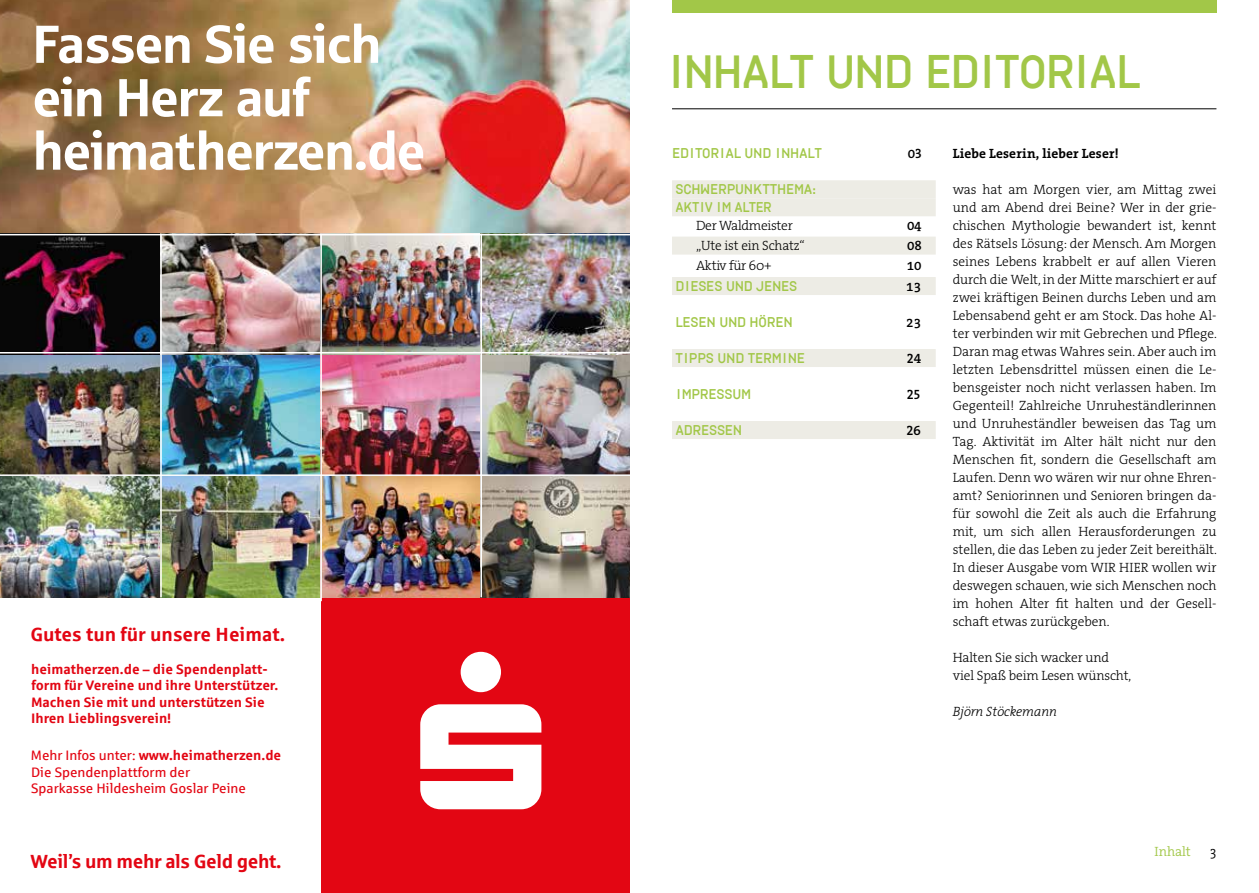
<style>
.page{position:relative;width:1259px;height:893px;background:#fff}
.page>*{position:absolute;margin:0;border:0;box-sizing:border-box;transform-origin:0 0}
.t1{font:53.4px/53.4px "Sparkasse Head";color:#fff}
.t2{font:500 45px "Uberform";letter-spacing:-.025em;color:#a2c748}
.t3{font:700 19.05px "Sparkasse Rg";letter-spacing:-.015em;color:#e30613}
.t4{font:700 13.8px/16.5px "Sparkasse Rg";color:#e30613}
.t5{font:13.8px/16.5px "Sparkasse Rg";color:#e30613}
.t6{font:13.5px/18px "The Serif HP3 Lig";letter-spacing:-.01em;color:#000;text-align:justify}
.t7{font:500 13.5px/18px "Uberform";color:#a2c748}
.t8{font:13.5px "The Serif HP7 Bld";letter-spacing:.015em;color:#000}
.t9{font:13.5px "The Serif HP6 Se Bld";color:#000}
.t10{font:13.5px "The Serif HP3 Lig IT";letter-spacing:-.005em;color:#000}
.t11{font:13.5px "The Serif HP4 Se Lig";color:#a2c748}
.t12{font:13.5px "The Serif HP4 Se Lig";color:#000}
.s1{font-weight:700}
</style>
<div class="page">
<div style="left:672px;top:0;width:544px;height:13px;background:#a2c748"></div>
<hr style="left:672px;top:108px;width:544px;height:1px;background:#000">
<div style="left:672px;top:180px;width:263px;height:18px;background:#edece5"></div>
<div style="left:672px;top:198px;width:263px;height:18px;background:#edece5"></div>
<div style="left:672px;top:237px;width:263px;height:18px;background:#edece5"></div>
<div style="left:672px;top:277px;width:263px;height:18px;background:#edece5"></div>
<div style="left:672px;top:349px;width:263px;height:18px;background:#edece5"></div>
<div style="left:672px;top:421px;width:263px;height:18px;background:#edece5"></div>
<div style="left:320px;top:597px;width:309px;height:296px;background:#e30613"></div>
<svg style="left:420px;top:652px;width:121px;height:157px"></svg>
<img style="left:0;top:0;width:629px;height:597px">
<hr style="left:0;top:234px;width:629px;height:1px;background:#fff">
<hr style="left:160px;top:234px;width:2px;height:363px;background:#fff">
<hr style="left:320px;top:234px;width:2px;height:367px;background:#fff">
<hr style="left:480px;top:234px;width:2px;height:363px;background:#fff">
<hr style="left:0;top:474px;width:629px;height:2px;background:#fff">
<hr style="left:0;top:352px;width:629px;height:2px;background:#fff">
<h1 class="t1" style="left:33px;top:15px;width:393px">Fassen Sie sich ein Herz auf heimatherzen.de</h1>
<h3 class="t3" style="left:30px;top:622px;width:256px">Gutes tun für unsere Heimat.</h3>
<p class="t4" style="left:31px;top:660px;width:249px">heimatherzen.de – die Spendenplatt&shy;form für Vereine und ihre Unterstützer.<br>Machen Sie mit und unterstützen Sie Ihren Lieblingsverein!</p>
<p class="t5" style="left:31px;top:747px;width:252px">Mehr Infos unter: <span class="s1">www.heimatherzen.de<br></span>Die Spendenplattform der<br>Sparkasse Hildesheim Goslar Peine</p>
<h3 class="t3" style="left:30px;top:849px;width:253px">Weil’s um mehr als Geld geht.</h3>
<h2 class="t2" style="left:665px;top:42px;width:475px">INHALT UND EDITORIAL</h2>
<p class="t7" style="left:672px;top:144px;width:151px">EDITORIAL UND INHALT</p>
<p class="t9" style="left:907px;top:145px;width:16px">03</p>
<p class="t7" style="left:675px;top:180px;width:142px">SCHWERPUNKTTHEMA:<br>AKTIV IM ALTER</p>
<p class="t6" style="left:696px;top:217px;width:98px">Der Waldmeister</p>
<p class="t9" style="left:907px;top:217px;width:16px">04</p>
<p class="t6" style="left:696px;top:237px;width:110px">„Ute ist ein Schatz“</p>
<p class="t9" style="left:907px;top:237px;width:16px">08</p>
<p class="t6" style="left:696px;top:257px;width:77px">Aktiv für 60+</p>
<p class="t9" style="left:906px;top:257px;width:16px">10</p>
<p class="t7" style="left:675px;top:277px;width:123px">DIESES UND JENES</p>
<p class="t9" style="left:906px;top:277px;width:16px">13</p>
<p class="t7" style="left:675px;top:313px;width:119px">LESEN UND HÖREN</p>
<p class="t9" style="left:906px;top:313px;width:16px">23</p>
<p class="t7" style="left:675px;top:349px;width:131px">TIPPS UND TERMINE</p>
<p class="t9" style="left:906px;top:349px;width:16px">24</p>
<p class="t7" style="left:675px;top:385px;width:77px">IMPRESSUM</p>
<p class="t9" style="left:907px;top:385px;width:15px">25</p>
<p class="t7" style="left:675px;top:421px;width:68px">ADRESSEN</p>
<p class="t9" style="left:906px;top:421px;width:16px">26</p>
<p class="t8" style="left:952px;top:145px;width:167px">Liebe Leserin, lieber Leser!</p>
<p class="t6" style="left:952px;top:181px;width:266px">was hat am Morgen vier, am Mittag zwei und am Abend drei Beine? Wer in der grie&shy;chischen Mythologie bewandert ist, kennt des Rätsels Lösung: der Mensch. Am Morgen seines Lebens krabbelt er auf allen Vieren durch die Welt, in der Mitte marschiert er auf zwei kräftigen Beinen durchs Leben und am Lebensabend geht er am Stock. Das hohe Al&shy;ter verbinden wir mit Gebrechen und Pflege.<br>Daran mag etwas Wahres sein. Aber auch im letzten Lebensdrittel müssen einen die Le&shy;bensgeister noch nicht verlassen haben. Im Gegenteil! Zahlreiche Unruheständlerinnen und Unruheständler beweisen das Tag um Tag. Aktivität im Alter hält nicht nur den Menschen fit, sondern die Gesellschaft am Laufen. Denn wo wären wir nur ohne Ehren&shy;amt? Seniorinnen und Senioren bringen da&shy;für sowohl die Zeit als auch die Erfahrung mit, um sich allen Herausforderungen zu stellen, die das Leben zu jeder Zeit bereithält.<br>In dieser Ausgabe vom WIR HIER wollen wir deswegen schauen, wie sich Menschen noch im hohen Alter fit halten und der Gesell&shy;schaft etwas zurückgeben.</p>
<p class="t6" style="left:952px;top:649px;width:180px">Halten Sie sich wacker und viel Spaß beim Lesen wünscht,</p>
<p class="t10" style="left:952px;top:703px;width:106px">Björn Stöckemann</p>
<p class="t11" style="left:1154px;top:843px;width:38px">Inhalt</p>
<p class="t12" style="left:1210px;top:843px;width:8px">3</p>
</div>
